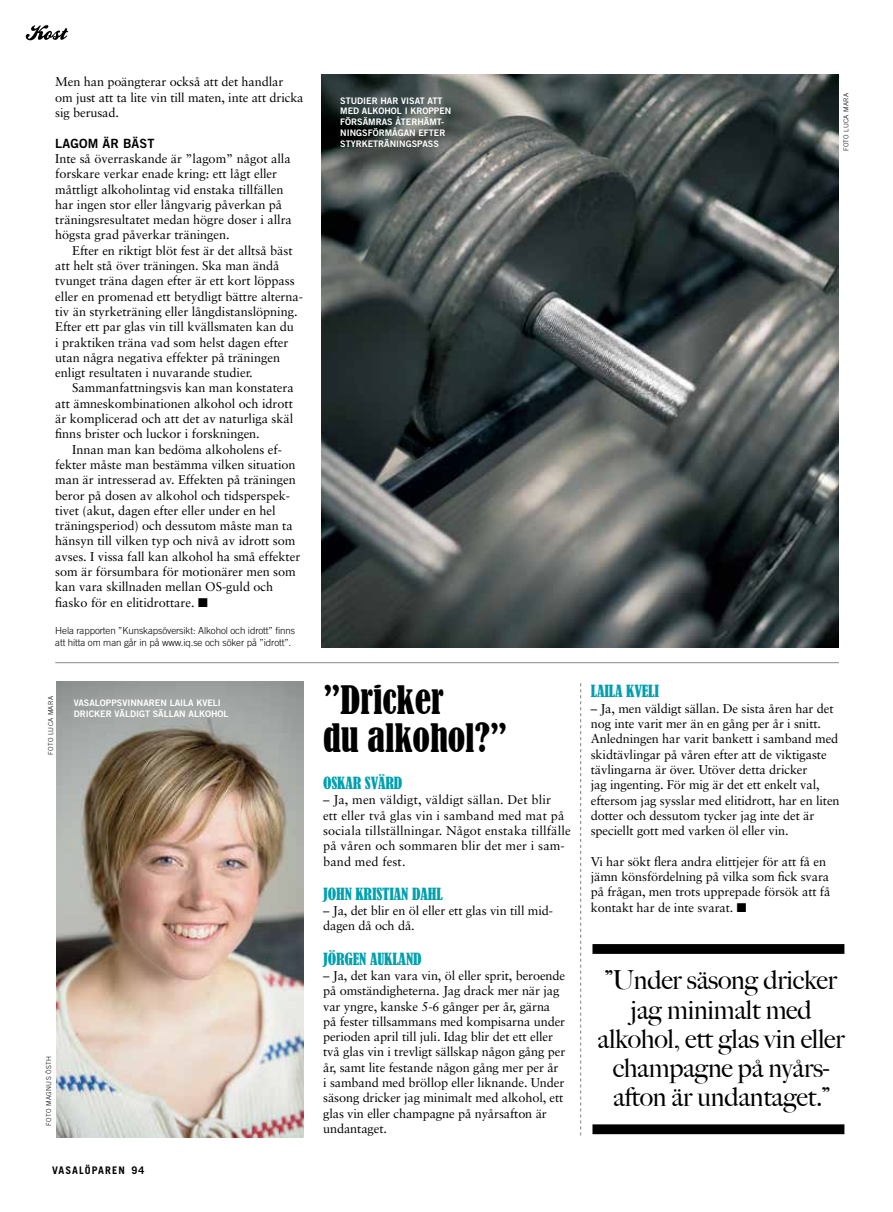
<style>
.page{position:relative;width:893px;height:1212px;background:#fff}
.page>*{position:absolute;margin:0;border:0;box-sizing:border-box;transform-origin:0 0}
.t1{font:condensed 36.75px/37.5px "Bernard";letter-spacing:-.005em;color:#000}
.t2{font:500 26.25px/29.2px "Big Caslon";letter-spacing:-.01em;color:#000;text-align:center}
.t3{font:condensed 15.75px "Bernard";letter-spacing:-.01em;color:#00a0af}
.t4{font:12.75px/15.3px "Sabon";letter-spacing:-.005em;color:#000}
.t5{font:12.75px "Trade Gothic Bold Two";letter-spacing:.01em;color:#000}
.t6{font:700 10.5px "Trade Gothic";letter-spacing:.1em;color:#000}
.t7{font:300 9.75px/12.6px "Trade Gothic";letter-spacing:-.01em;color:#000}
.t8{font:9px/10.8px "Trade Gothic Bold Two";color:#fff}
.t9{font:300 6.75px "Trade Gothic";letter-spacing:.04em;color:#000}
</style>
<div class="page">
<hr style="left:55px;top:662px;width:784px;height:1px;background:#888a8d">
<img style="left:56px;top:681px;width:248px;height:456px">
<svg style="left:26px;top:25px;width:42px;height:15px"></svg>
<img style="left:322px;top:74px;width:516px;height:573px">
<div style="left:592px;top:944px;width:252px;height:10px;background:#000"></div>
<div style="left:592px;top:1124px;width:252px;height:10px;background:#000"></div>
<svg style="left:580px;top:683px;width:1px;height:452px"></svg>
<p class="t4" style="left:55px;top:74px;width:250px">Men han poängterar också att det handlar om just att ta lite vin till maten, inte att dricka sig berusad.</p>
<p class="t5" style="left:55px;top:135px;width:101px">LAGOM ÄR BÄST</p>
<p class="t4" style="left:55px;top:151px;width:238px">Inte så överraskande är ”lagom” något alla forskare verkar enade kring: ett lågt eller måttligt alkoholintag vid enstaka tillfällen har ingen stor eller långvarig påverkan på träningsresultatet medan högre doser i allra högsta grad påverkar träningen.</p>
<p class="t4" style="left:55px;top:242px;width:249px;text-indent:17px">Efter en riktigt blöt fest är det alltså bäst att helt stå över träningen. Ska man ändå tvunget träna dagen efter är ett kort löppass eller en promenad ett betydligt bättre alterna&shy;tiv än styrketräning eller långdistanslöpning.<br>Efter ett par glas vin till kvällsmaten kan du<br>i praktiken träna vad som helst dagen efter utan några negativa effekter på träningen enligt resultaten i nuvarande studier.</p>
<p class="t4" style="left:55px;top:380px;width:240px;text-align:justify;text-indent:17px">Sammanfattningsvis kan man konstatera att ämneskombinationen alkohol och idrott är komplicerad och att det av naturliga skäl finns brister och luckor i forskningen.</p>
<p class="t4" style="left:55px;top:441px;width:247px;text-indent:17px">Innan man kan bedöma alkoholens ef&shy;fekter måste man bestämma vilken situation man är intresserad av. Effekten på träningen beror på dosen av alkohol och tidsperspek&shy;tivet (akut, dagen efter eller under en hel träningsperiod) och dessutom måste man ta hänsyn till vilken typ och nivå av idrott som avses. I vissa fall kan alkohol ha små effekter som är försumbara för motionärer men som kan vara skillnaden mellan OS-guld och fiasko för en elitidrottare. ■</p>
<p class="t7" style="left:55px;top:624px;width:241px">Hela rapporten ”Kunskapsöversikt: Alkohol och idrott” finns att hitta om man går in på www.iq.se och söker på ”idrott”.</p>
<p class="t9" style="left:47px;top:755px;width:60px;rotate:-90deg">FOTO LUCA MARA</p>
<p class="t8" style="left:74px;top:697px;width:156px">VASALOPPSVINNAREN LAILA KVELI<br>DRICKER VÄLDIGT SÄLLAN ALKOHOL</p>
<p class="t9" style="left:45px;top:1125px;width:70px;rotate:-90deg">FOTO MAGNUS ÖSTH</p>
<p class="t6" style="left:52px;top:1163px;width:94px">VASALÖPAREN 94</p>
<p class="t8" style="left:340px;top:95px;width:113px">STUDIER HAR VISAT ATT<br>MED ALKOHOL I KROPPEN<br>FÖRSÄMRAS ÅTERHÄMT-<br>NINGSFÖRMÅGAN EFTER<br>STYRKETRÄNINGSPASS</p>
<h1 class="t1" style="left:323px;top:682px;width:186px">”Dricker<br>du alkohol?”</h1>
<p class="t3" style="left:323px;top:774px;width:81px">OSKAR SVÄRD</p>
<p class="t4" style="left:323px;top:792px;width:249px">– Ja, men väldigt, väldigt sällan. Det blir<br>ett eller två glas vin i samband med mat på sociala tillställningar. Något enstaka tillfälle på våren och sommaren blir det mer i sam&shy;band med fest.</p>
<p class="t3" style="left:323px;top:885px;width:121px">JOHN KRISTIAN DAHL</p>
<p class="t4" style="left:323px;top:903px;width:231px">– Ja, det blir en öl eller ett glas vin till mid&shy;dagen då och då.</p>
<p class="t3" style="left:323px;top:949px;width:100px">JÖRGEN AUKLAND</p>
<p class="t4" style="left:323px;top:968px;width:244px">– Ja, det kan vara vin, öl eller sprit, beroende på omständigheterna. Jag drack mer när jag var yngre, kanske 5-6 gånger per år, gärna på fester tillsammans med kompisarna under perioden april till juli. Idag blir det ett eller två glas vin i trevligt sällskap någon gång per år, samt lite festande någon gång mer per år<br>i samband med bröllop eller liknande. Under säsong dricker jag minimalt med alkohol, ett glas vin eller champagne på nyårsafton är undantaget.</p>
<p class="t9" style="left:842px;top:151px;width:60px;rotate:-90deg">FOTO LUCA MARA</p>
<p class="t3" style="left:591px;top:682px;width:70px">LAILA KVELI</p>
<p class="t4" style="left:591px;top:700px;width:250px">– Ja, men väldigt sällan. De sista åren har det nog inte varit mer än en gång per år i snitt.<br>Anledningen har varit bankett i samband med skidtävlingar på våren efter att de viktigaste tävlingarna är över. Utöver detta dricker<br>jag ingenting. För mig är det ett enkelt val, eftersom jag sysslar med elitidrott, har en liten dotter och dessutom tycker jag inte det är speciellt gott med varken öl eller vin.</p>
<p class="t4" style="left:591px;top:853px;width:241px">Vi har sökt flera andra elittjejer för att få en jämn könsfördelning på vilka som fick svara på frågan, men trots upprepade försök att få kontakt har de inte svarat. ■</p>
<h2 class="t2" style="left:598px;top:966px;width:249px">”Under säsong dricker jag minimalt med alkohol, ett glas vin eller champagne på nyårs&shy;afton är undantaget.”</h2>
</div>
